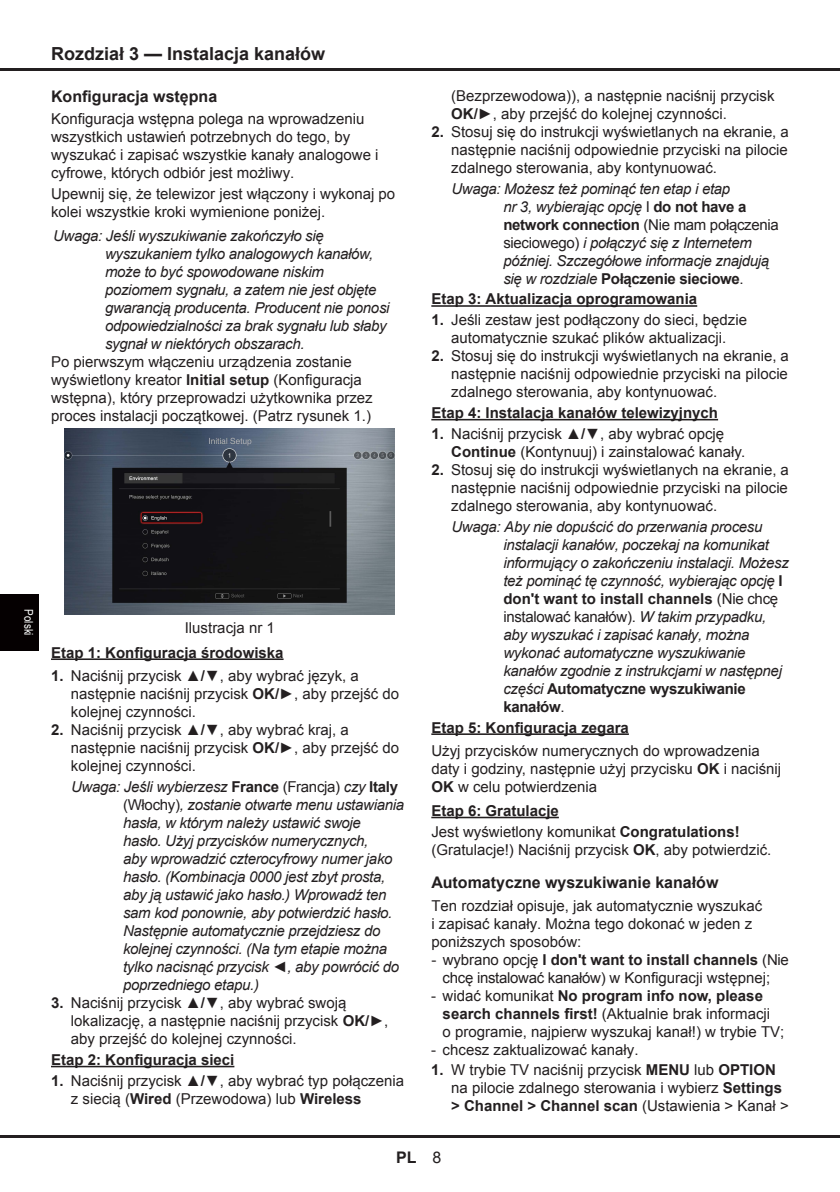
<style>
.page{position:relative;width:840px;height:1192px;background:#fff}
.page>*{position:absolute;margin:0;border:0;box-sizing:border-box;transform-origin:0 0}
.t1{font:700 18px "Arial";color:#231f20}
.t2{font:700 16px "Arial";color:#231f20}
.t3{font:15px/18px "Arial";color:#231f20}
.t4{font:italic 15px/18px "Arial";letter-spacing:-.02em;color:#231f20}
.t5{font:700 15px/20.8px "Arial";color:#231f20}
.t6{font:15px/18px "Arial";letter-spacing:-.02em;color:#231f20;text-align:center}
.t7{font:12px "Arial Narrow";color:#fff}
.s1{font-weight:700}
.s2{font-weight:700;font-style:normal}
.s3{font-style:normal}
.s4{font-weight:400}
</style>
<div class="page">
<hr style="left:0;top:68px;width:840px;height:3px;background:#231f20">
<hr style="left:0;top:1135px;width:840px;height:3px;background:#231f20">
<div style="left:0;top:594px;width:39px;height:57px;background:#050001"></div>
<hr style="left:51px;top:658px;width:233px;height:2px;background:#231f20">
<hr style="left:51px;top:1066px;width:183px;height:1px;background:#231f20">
<img style="left:65px;top:429px;width:330px;height:185px">
<hr style="left:431px;top:305px;width:266px;height:2px;background:#231f20">
<hr style="left:431px;top:419px;width:287px;height:1px;background:#231f20">
<hr style="left:431px;top:733px;width:198px;height:2px;background:#231f20">
<hr style="left:431px;top:817px;width:128px;height:1px;background:#231f20">
<p class="t7" style="left:38px;top:609px;width:28px;rotate:90deg">Polski</p>
<p class="t1" style="left:51px;top:42px;width:276px">Rozdział 3 — Instalacja kanałów</p>
<p class="t2" style="left:51px;top:85px;width:168px">Konfiguracja wstępna</p>
<p class="t3" style="left:51px;top:110px;width:329px">Konfiguracja wstępna polega na wprowadzeniu wszystkich ustawień potrzebnych do tego, by wyszukać i zapisać wszystkie kanały analogowe i cyfrowe, których odbiór jest możliwy.</p>
<p class="t3" style="left:51px;top:185px;width:346px">Upewnij się, że telewizor jest włączony i wykonaj po kolei wszystkie kroki wymienione poniżej.</p>
<p class="t4" style="left:105px;top:227px;width:286px;text-indent:-52px">Uwaga: Jeśli wyszukiwanie zakończyło się wyszukaniem tylko analogowych kanałów, może to być spowodowane niskim poziomem sygnału, a zatem nie jest objęte gwarancją producenta. Producent nie ponosi odpowiedzialności za brak sygnału lub słaby sygnał w niektórych obszarach.</p>
<p class="t3" style="left:51px;top:353px;width:323px">Po pierwszym włączeniu urządzenia zostanie wyświetlony kreator <span class="s1">Initial setup</span> (Konfiguracja wstępna), który przeprowadzi użytkownika przez proces instalacji początkowej. (Patrz rysunek 1.)</p>
<p class="t3" style="left:185px;top:619px;width:92px">Ilustracja nr 1</p>
<p class="t5" style="left:51px;top:642px;width:234px">Etap 1: Konfiguracja środowiska</p>
<p class="t3" style="left:71px;top:667px;width:330px;text-indent:-20px"><span class="s1">1.</span> Naciśnij przycisk <span class="s1">▲/▼</span>, aby wybrać język, a następnie naciśnij przycisk <span class="s1">OK/►</span>, aby przejść do kolejnej czynności.</p>
<p class="t3" style="left:71px;top:721px;width:330px;text-indent:-20px"><span class="s1">2.</span> Naciśnij przycisk <span class="s1">▲/▼</span>, aby wybrać kraj, a następnie naciśnij przycisk <span class="s1">OK/►</span>, aby przejść do kolejnej czynności.</p>
<p class="t4" style="left:123px;top:778px;width:283px;text-indent:-52px">Uwaga: Jeśli wybierzesz <span class="s2">France</span> <span class="s3">(Francja)</span> czy <span class="s2">Italy </span><span class="s3">(Włochy)</span>, zostanie otwarte menu ustawiania hasła, w którym należy ustawić swoje<br>hasło. Użyj przycisków numerycznych,<br>aby wprowadzić czterocyfrowy numer jako hasło. (Kombinacja 0000 jest zbyt prosta, aby ją ustawić jako hasło.) Wprowadź ten sam kod ponownie, aby potwierdzić hasło.<br>Następnie automatycznie przejdziesz do kolejnej czynności. (Na tym etapie można tylko nacisnąć przycisk <span class="s2">◄</span>, aby powrócić do poprzedniego etapu.)</p>
<p class="t3" style="left:71px;top:994px;width:319px;text-indent:-20px"><span class="s1">3.</span> Naciśnij przycisk <span class="s1">▲/▼</span>, aby wybrać swoją lokalizację, a następnie naciśnij przycisk <span class="s1">OK/►</span>, aby przejść do kolejnej czynności.</p>
<p class="t5" style="left:51px;top:1050px;width:185px">Etap 2: Konfiguracja sieci</p>
<p class="t3" style="left:71px;top:1072px;width:335px;text-indent:-20px"><span class="s1">1.</span> Naciśnij przycisk <span class="s1">▲/▼</span>, aby wybrać typ połączenia z siecią (<span class="s1">Wired</span> (Przewodowa) lub <span class="s1">Wireless</span></p>
<p class="t3" style="left:451px;top:87px;width:325px">(Bezprzewodowa)), a następnie naciśnij przycisk<br><span class="s1">OK/►</span>, aby przejść do kolejnej czynności.</p>
<p class="t3" style="left:451px;top:123px;width:339px;text-align:justify;text-indent:-20px"><span class="s1">2.</span> Stosuj się do instrukcji wyświetlanych na ekranie, a następnie naciśnij odpowiednie przyciski na pilocie zdalnego sterowania, aby kontynuować.</p>
<p class="t4" style="left:503px;top:180px;width:277px;text-indent:-52px">Uwaga: Możesz też pominąć ten etap i etap<br>nr 3, wybierając opcję <span class="s3">I</span> <span class="s2">do not have a network connection</span> <span class="s3">(Nie mam połączenia sieciowego)</span> i połączyć się z Internetem później. Szczegółowe informacje znajdują się w rozdziale <span class="s2">Połączenie sieciowe</span><span class="s3">.</span></p>
<p class="t5" style="left:431px;top:289px;width:267px">Etap 3: Aktualizacja oprogramowania</p>
<p class="t3" style="left:431px;top:311px;width:317px;text-align:center"><span class="s1">1.</span> Jeśli zestaw jest podłączony do sieci, będzie automatycznie szukać plików aktualizacji.</p>
<p class="t3" style="left:451px;top:347px;width:339px;text-align:justify;text-indent:-20px"><span class="s1">2.</span> Stosuj się do instrukcji wyświetlanych na ekranie, a następnie naciśnij odpowiednie przyciski na pilocie zdalnego sterowania, aby kontynuować.</p>
<p class="t5" style="left:431px;top:403px;width:288px">Etap 4: Instalacja kanałów telewizyjnych</p>
<p class="t3" style="left:451px;top:425px;width:295px;text-indent:-20px"><span class="s1">1.</span> Naciśnij przycisk <span class="s1">▲/▼</span>, aby wybrać opcję<br><span class="s1">Continue</span> (Kontynuuj) i zainstalować kanały.</p>
<p class="t3" style="left:451px;top:461px;width:339px;text-align:justify;text-indent:-20px"><span class="s1">2.</span> Stosuj się do instrukcji wyświetlanych na ekranie, a następnie naciśnij odpowiednie przyciski na pilocie zdalnego sterowania, aby kontynuować.</p>
<p class="t4" style="left:503px;top:518px;width:287px;text-indent:-52px">Uwaga: Aby nie dopuścić do przerwania procesu instalacji kanałów, poczekaj na komunikat informujący o zakończeniu instalacji. Możesz też pominąć tę czynność, wybierając opcję <span class="s2">I don't want to install channels</span> <span class="s3">(Nie chcę instalować kanałów).</span> W takim przypadku, aby wyszukać i zapisać kanały, można wykonać automatyczne wyszukiwanie kanałów zgodnie z instrukcjami w następnej części <span class="s2">Automatyczne wyszukiwanie kanałów</span><span class="s3">.</span></p>
<p class="t5" style="left:431px;top:717px;width:199px">Etap 5: Konfiguracja zegara</p>
<p class="t3" style="left:431px;top:742px;width:351px">Użyj przycisków numerycznych do wprowadzenia daty i godziny, następnie użyj przycisku <span class="s1">OK</span> i naciśnij<br><span class="s1">OK</span> w celu potwierdzenia</p>
<p class="t5" style="left:431px;top:801px;width:310px">Etap 6: Gratulacje<br><span class="s4">Jest wyświetlony komunikat</span> Congratulations!</p>
<p class="t3" style="left:431px;top:841px;width:342px">(Gratulacje!) Naciśnij przycisk <span class="s1">OK</span>, aby potwierdzić.</p>
<p class="t2" style="left:431px;top:872px;width:289px">Automatyczne wyszukiwanie kanałów</p>
<p class="t3" style="left:431px;top:896px;width:332px">Ten rozdział opisuje, jak automatycznie wyszukać i zapisać kanały. Można tego dokonać w jeden z poniższych sposobów:</p>
<p class="t6" style="left:431px;top:950px;width:359px">- wybrano opcję <span class="s1">I don't want to install channels</span> (Nie chcę instalować kanałów) w Konfiguracji wstępnej;</p>
<p class="t3" style="left:443px;top:986px;width:343px;text-indent:-11px">- widać komunikat <span class="s1">No program info now, please search channels first!</span> (Aktualnie brak informacji<br>o programie, najpierw wyszukaj kanał!) w trybie TV;</p>
<p class="t3" style="left:431px;top:1040px;width:209px">- chcesz zaktualizować kanały.</p>
<p class="t3" style="left:451px;top:1061px;width:339px;text-indent:-20px"><span class="s1">1.</span> W trybie TV naciśnij przycisk <span class="s1">MENU</span> lub <span class="s1">OPTION </span>na pilocie zdalnego sterowania i wybierz <span class="s1">Settings &gt; Channel &gt; Channel scan</span> (Ustawienia &gt; Kanał &gt;</p>
<p class="t2" style="left:396px;top:1147px;width:47px">PL <span class="s4">8</span></p>
</div>
